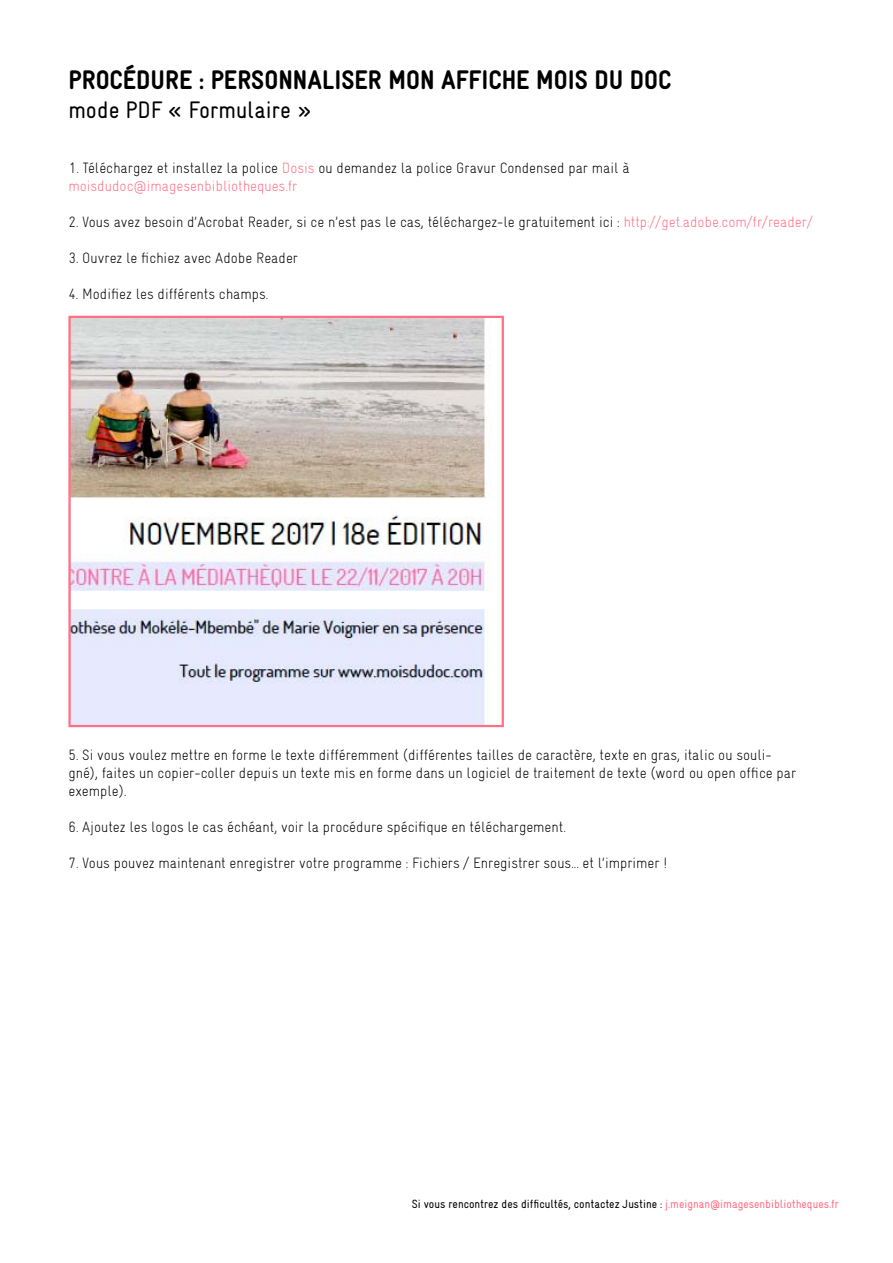
<style>
.page{position:relative;width:893px;height:1263px;background:#fff}
.page>*{position:absolute;margin:0;border:0;box-sizing:border-box;transform-origin:0 0}
.t1{font:900 27px "Gravur Condensed";color:#000}
.t2{font:24px "Gravur Condensed";color:#000}
.t3{font:300 15px/18px "Gravur Condensed";color:#000}
.t4{font:12px "Gravur Condensed";color:#000}
.s1{color:#ff6f86}
</style>
<div class="page">
<img style="left:71px;top:319px;width:417px;height:405px">
<div style="left:68px;top:316px;width:436px;height:411px;border:2px solid #ff6f86"></div>
<h1 class="t1" style="left:68px;top:65px;width:604px">PROCÉDURE : PERSONNALISER MON AFFICHE MOIS DU DOC</h1>
<h2 class="t2" style="left:68px;top:96px;width:244px">mode PDF « Formulaire »</h2>
<p class="t3" style="left:68px;top:159px;width:563px">1. Téléchargez et installez la police <span class="s1">Dosis</span> ou demandez la police Gravur Condensed par mail à <span class="s1">moisdudoc@imagesenbibliotheques.fr</span></p>
<p class="t3" style="left:68px;top:213px;width:746px">2. Vous avez besoin d’Acrobat Reader, si ce n’est pas le cas, téléchargez-le gratuitement ici : <span class="s1">http://get.adobe.com/fr/reader/</span></p>
<p class="t3" style="left:68px;top:249px;width:231px">3. Ouvrez le fichiez avec Adobe Reader</p>
<p class="t3" style="left:68px;top:285px;width:201px">4. Modifiez les différents champs.</p>
<p class="t3" style="left:68px;top:746px;width:729px">5. Si vous voulez mettre en forme le texte différemment (différentes tailles de caractère, texte en gras, italic ou souli&shy;gné), faites un copier-coller depuis un texte mis en forme dans un logiciel de traitement de texte (word ou open office par exemple).</p>
<p class="t3" style="left:68px;top:818px;width:499px">6. Ajoutez les logos le cas échéant, voir la procédure spécifique en téléchargement.</p>
<p class="t3" style="left:68px;top:854px;width:600px">7. Vous pouvez maintenant enregistrer votre programme : Fichiers / Enregistrer sous... et l’imprimer !</p>
<p class="t4" style="left:412px;top:1197px;width:429px">Si vous rencontrez des difficultés, contactez Justine : <span class="s1">j.meignan@imagesenbibliotheques.fr</span></p>
</div>
